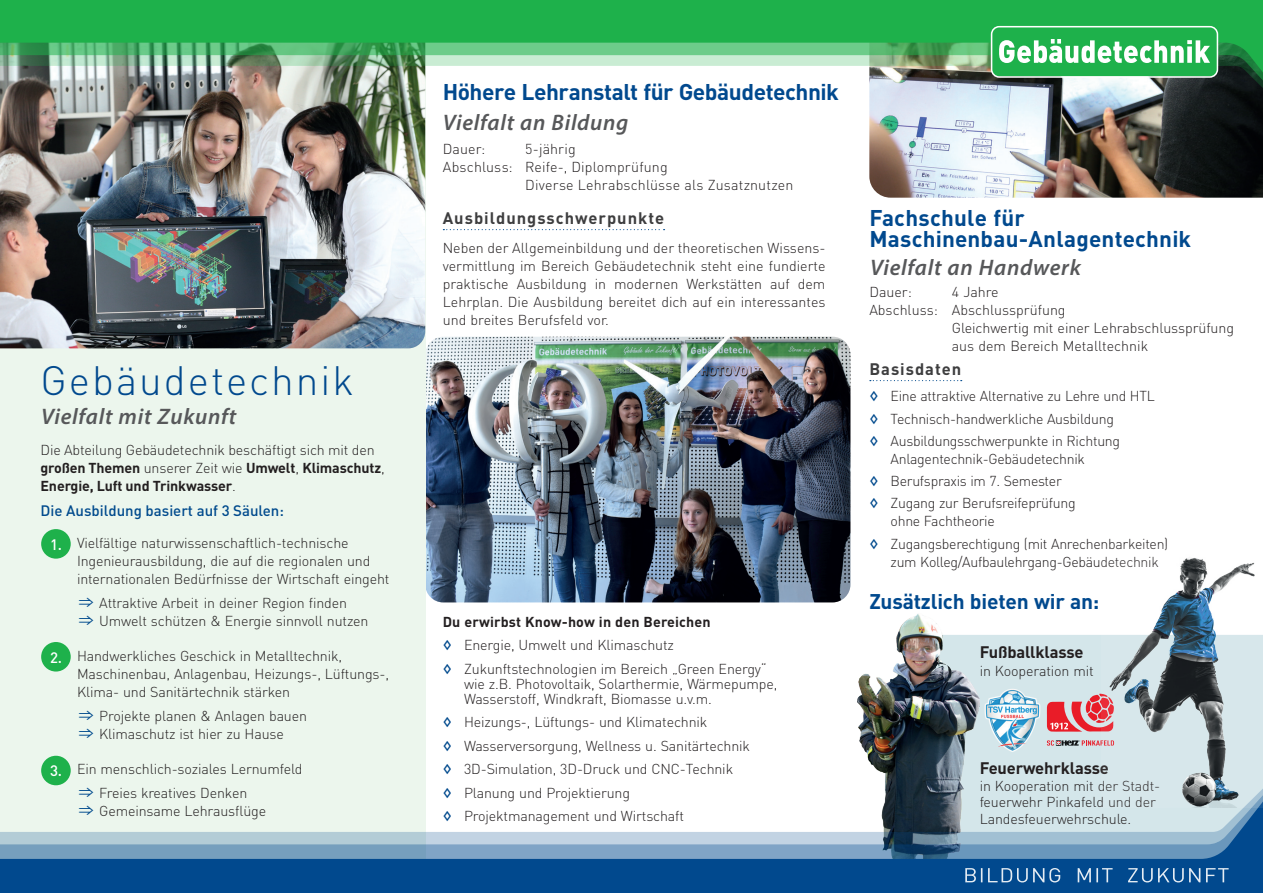
<style>
.page{position:relative;width:1263px;height:893px;background:#fff}
.page>*{position:absolute;margin:0;border:0;box-sizing:border-box;transform-origin:0 0}
.t1{font:300 40.5px "DIN Pro";letter-spacing:.05em;color:#01498e}
.t2{font:italic 600 22.5px "Myriad Pro";letter-spacing:.03em;color:#57585a}
.t3{font:700 22.5px/21px "DIN Pro";letter-spacing:.005em;color:#01498e}
.t4{font:700 22.5px "DIN Pro";letter-spacing:-.025em;color:#01498e}
.t5{font:700 21px "DIN Pro";letter-spacing:-.01em;color:#01498e}
.t6{font:700 16.5px "DIN Pro";letter-spacing:.06em;color:#3e3e3f}
.t7{font:700 16.5px "DIN Pro";letter-spacing:-.01em;color:#231f20}
.t8{font:500 15px "DIN Pro";color:#004a8d}
.t9{font:300 14.25px/18px "DIN Pro";letter-spacing:-.01em;color:#231f20}
.t10{font:300 14.25px "DIN Pro";letter-spacing:.01em;color:#231f20}
.s1{font-weight:700}
.s2{font-weight:500;font-size:15px;color:#fff}
.s3{font-family:"Lucida Sans Unicode";font-weight:400;font-size:19.5px;color:#004a8d}
.s4{font-weight:500;color:#004a8d}
</style>
<div class="page">
<img style="left:425px;top:337px;width:425px;height:265px">
<div style="left:980px;top:635px;width:122px;height:129px;background:#d4e6ea"></div>
<div style="left:0;top:0;width:425px;height:893px;background:#ecf6ed"></div>
<img style="left:0;top:125px;width:425px;height:223px">
<img style="left:869px;top:125px;width:394px;height:73px">
<img style="left:858px;top:614px;width:122px;height:150px">
<img style="left:0;top:0;width:1263px;height:125px">
<svg style="left:991px;top:27px;width:226px;height:49px"></svg>
<div style="left:991px;top:26px;width:227px;height:52px;border:2px solid #fff;border-radius:8px"></div>
<div style="left:41px;top:529px;width:30px;height:30px;background:#1eb14b;border-radius:50%"></div>
<div style="left:41px;top:642px;width:30px;height:29px;background:#1eb14b;border-radius:50%"></div>
<div style="left:41px;top:756px;width:30px;height:29px;background:#1eb14b;border-radius:50%"></div>
<svg style="left:870px;top:380px;width:92px;height:1px"></svg>
<svg style="left:0;top:764px;width:1263px;height:129px"></svg>
<svg style="left:443px;top:229px;width:222px;height:1px"></svg>
<svg style="left:965px;top:868px;width:264px;height:14px;background:#346da4"></svg>
<img style="left:982px;top:687px;width:60px;height:66px">
<svg style="left:1047px;top:694px;width:55px;height:38px;background:#e0747c"></svg>
<svg style="left:1047px;top:740px;width:55px;height:6px"></svg>
<img style="left:1102px;top:558px;width:161px;height:249px">
<h1 class="t1" style="left:40px;top:352px;width:315px">Gebäudetechnik</h1>
<h2 class="t2" style="left:41px;top:402px;width:197px">Vielfalt mit Zukunft</h2>
<p class="t9" style="left:40px;top:440px;width:346px">Die Abteilung Gebäudetechnik beschäftigt sich mit den <span class="s1">großen Themen</span> unserer Zeit wie <span class="s1">Umwelt</span>, <span class="s1">Klimaschutz</span>,<br><span class="s1">Energie, Luft und Trinkwasser</span>.</p>
<p class="t8" style="left:40px;top:500px;width:245px">Die Ausbildung basiert auf 3 Säulen:</p>
<p class="t9" style="left:77px;top:533px;width:314px;text-indent:-27px"><span class="s2">1.</span> Vielfältige naturwissenschaftlich-technische<br>Ingenieurausbildung, die auf die regionalen und internationalen Bedürfnisse der Wirtschaft eingeht</p>
<p class="t9" style="left:77px;top:593px;width:293px"><span class="s3">⇒</span> Attraktive Arbeit in deiner Region finden <span class="s3">⇒</span> Umwelt schützen &amp; Energie sinnvoll nutzen</p>
<p class="t9" style="left:77px;top:646px;width:314px;text-indent:-27px"><span class="s2">2.</span> Handwerkliches Geschick in Metalltechnik,<br>Maschinenbau, Anlagenbau, Heizungs-, Lüftungs-,<br>Klima- und Sanitärtechnik stärken</p>
<p class="t9" style="left:77px;top:706px;width:232px"><span class="s3">⇒</span> Projekte planen &amp; Anlagen bauen <span class="s3">⇒</span> Klimaschutz ist hier zu Hause</p>
<p class="t9" style="left:77px;top:756px;width:227px;line-height:24px;text-indent:-27px"><span class="s2">3.</span> Ein menschlich-soziales Lernumfeld <span class="s3">⇒</span> Freies kreatives Denken</p>
<p class="t9" style="left:77px;top:801px;width:191px"><span class="s3">⇒</span> Gemeinsame Lehrausflüge</p>
<h2 class="t4" style="left:443px;top:77px;width:398px">Höhere Lehranstalt für Gebäudetechnik</h2>
<h2 class="t2" style="left:443px;top:108px;width:187px">Vielfalt an Bildung</h2>
<p class="t9" style="left:443px;top:139px;width:44px">Dauer:</p>
<p class="t9" style="left:525px;top:139px;width:52px">5-jährig</p>
<p class="t10" style="left:443px;top:157px;width:226px">Abschluss: Reife-, Diplomprüfung</p>
<p class="t10" style="left:525px;top:175px;width:270px">Diverse Lehrabschlüsse als Zusatznutzen</p>
<p class="t6" style="left:443px;top:206px;width:223px">Ausbildungsschwerpunkte</p>
<h2 class="t3" style="left:869px;top:207px;width:323px">Fachschule für<br>Maschinenbau-Anlagentechnik</h2>
<p class="t9" style="left:869px;top:283px;width:44px">Dauer:</p>
<p class="t9" style="left:952px;top:283px;width:48px">4 Jahre</p>
<p class="t9" style="left:869px;top:301px;width:198px">Abschluss: Abschlussprüfung</p>
<p class="t9" style="left:952px;top:319px;width:284px">Gleichwertig mit einer Lehrabschlussprüfung</p>
<p class="t9" style="left:952px;top:337px;width:198px">aus dem Bereich Metalltechnik</p>
<p class="t9" style="left:443px;top:239px;width:384px;text-align:justify">Neben der Allgemeinbildung und der theoretischen Wissens&shy;vermittlung im Bereich Gebäudetechnik steht eine fundierte praktische Ausbildung in modernen Werkstätten auf dem Lehrplan. Die Ausbildung bereitet dich auf ein interessantes und breites Berufsfeld vor.</p>
<h2 class="t2" style="left:870px;top:253px;width:212px">Vielfalt an Handwerk</h2>
<p class="t6" style="left:869px;top:357px;width:93px">Basisdaten</p>
<p class="t9" style="left:443px;top:609px;width:326px;line-height:23.5px"><span class="s1">Du erwirbst Know-how in den Bereichen<br></span><span class="s4">◊</span> Energie, Umwelt und Klimaschutz<br><span class="s4">◊</span> Zukunftstechnologien im Bereich „Green Energy“</p>
<p class="t9" style="left:464px;top:675px;width:315px;line-height:15px">wie z.B. Photovoltaik, Solarthermie, Wärmepumpe,<br>Wasserstoff, Windkraft, Biomasse u.v.m.</p>
<p class="t9" style="left:443px;top:710px;width:309px;line-height:23.5px"><span class="s4">◊</span> Heizungs-, Lüftungs- und Klimatechnik<br><span class="s4">◊</span> Wasserversorgung, Wellness u. Sanitärtechnik <span class="s4">◊</span> 3D-Simulation, 3D-Druck und CNC-Technik<br><span class="s4">◊</span> Planung und Projektierung<br><span class="s4">◊</span> Projektmanagement und Wirtschaft</p>
<p class="t9" style="left:869px;top:384px;width:287px;line-height:22.2px"><span class="s4">◊</span> Eine attraktive Alternative zu Lehre und HTL <span class="s4">◊</span> Technisch-handwerkliche Ausbildung<br><span class="s4">◊</span> Ausbildungsschwerpunkte in Richtung</p>
<p class="t9" style="left:869px;top:447px;width:217px;line-height:22.2px;text-indent:21px">Anlagentechnik-Gebäudetechnik <span class="s4">◊</span> Berufspraxis im 7. Semester<br><span class="s4">◊</span> Zugang zur Berufsreifeprüfung</p>
<p class="t9" style="left:869px;top:509px;width:300px;line-height:22.2px;text-indent:21px">ohne Fachtheorie<br><span class="s4">◊</span> Zugangsberechtigung (mit Anrechenbarkeiten)</p>
<p class="t9" style="left:890px;top:552px;width:270px">zum Kolleg/Aufbaulehrgang-Gebäudetechnik</p>
<h3 class="t5" style="left:869px;top:587px;width:232px">Zusätzlich bieten wir an:</h3>
<p class="t7" style="left:980px;top:641px;width:105px">Fußballklasse</p>
<p class="t9" style="left:980px;top:661px;width:116px">in Kooperation mit</p>
<p class="t7" style="left:980px;top:757px;width:131px">Feuerwehrklasse</p>
<p class="t9" style="left:980px;top:777px;width:182px;line-height:16.5px">in Kooperation mit der Stadt&shy;feuerwehr Pinkafeld und der<br>Landesfeuerwehrschule.</p>
</div>
